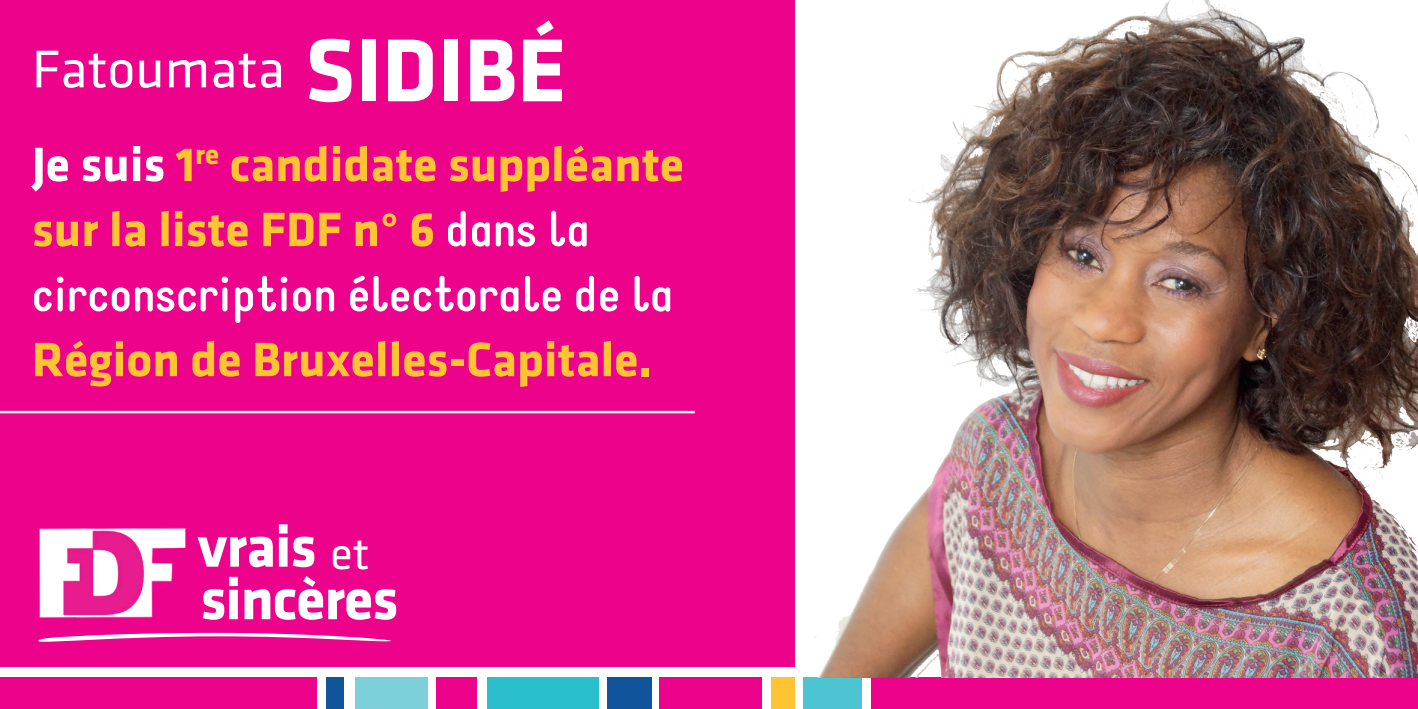
<style>
.page{position:relative;width:1418px;height:709px;background:#fff}
.page>*{position:absolute;margin:0;border:0;box-sizing:border-box;transform-origin:0 0}
.t1{font:60.5px/52.5px "Klavika Bold Bold OSF";letter-spacing:-.02em;color:#fff}
.t2{font:55px "Klavika";color:#fff}
.t3{font:700 50px/65px "Klavika";color:#fec434}
.t4{font:700 50px "Static";color:#fff}
.s1{font-weight:700;font-size:92.5px}
.s2{color:#fff}
.s3{font-family:"Static";color:#fff}
.s4{font-family:"Klavika";font-size:46.25px}
</style>
<div class="page">
<div style="left:0;top:0;width:794px;height:666px;background:#ed028c"></div>
<div style="left:0;top:677px;width:316px;height:32px;background:#ed028c"></div>
<div style="left:326px;top:677px;width:18px;height:32px;background:#10559c"></div>
<div style="left:607px;top:677px;width:44px;height:32px;background:#10559c"></div>
<div style="left:436px;top:677px;width:41px;height:32px;background:#ed028c"></div>
<div style="left:487px;top:677px;width:111px;height:32px;background:#2bbfce"></div>
<div style="left:871px;top:677px;width:546px;height:32px;background:#ed028c"></div>
<div style="left:803px;top:677px;width:58px;height:32px;background:#4dc4d1"></div>
<div style="left:771px;top:677px;width:23px;height:32px;background:#fec434"></div>
<div style="left:659px;top:677px;width:103px;height:32px;background:#ed028c"></div>
<div style="left:355px;top:677px;width:73px;height:32px;background:#7dd0da"></div>
<img style="left:601px;top:0;width:816px;height:677px">
<img style="left:39px;top:528px;width:147px;height:90px">
<svg style="left:38px;top:633px;width:353px;height:9px"></svg>
<hr style="left:0;top:411px;width:694px;height:2px;background:#fff">
<p class="t2" style="left:32px;top:39px;width:536px">Fatoumata <span class="s1">SIDIBÉ</span></p>
<p class="t3" style="left:32px;top:133px;width:653px"><span class="s2">Je suis</span> 1<sup>re</sup> candidate suppléante sur la liste FDF n° 6 <span class="s3">dans la</span></p>
<p class="t4" style="left:32px;top:264px;width:643px">circonscription électorale de la</p>
<p class="t3" style="left:32px;top:328px;width:621px">Région de Bruxelles-Capitale.</p>
<p class="t1" style="left:197px;top:520px;width:202px">vrais <span class="s4">et </span>sincères</p>
</div>
